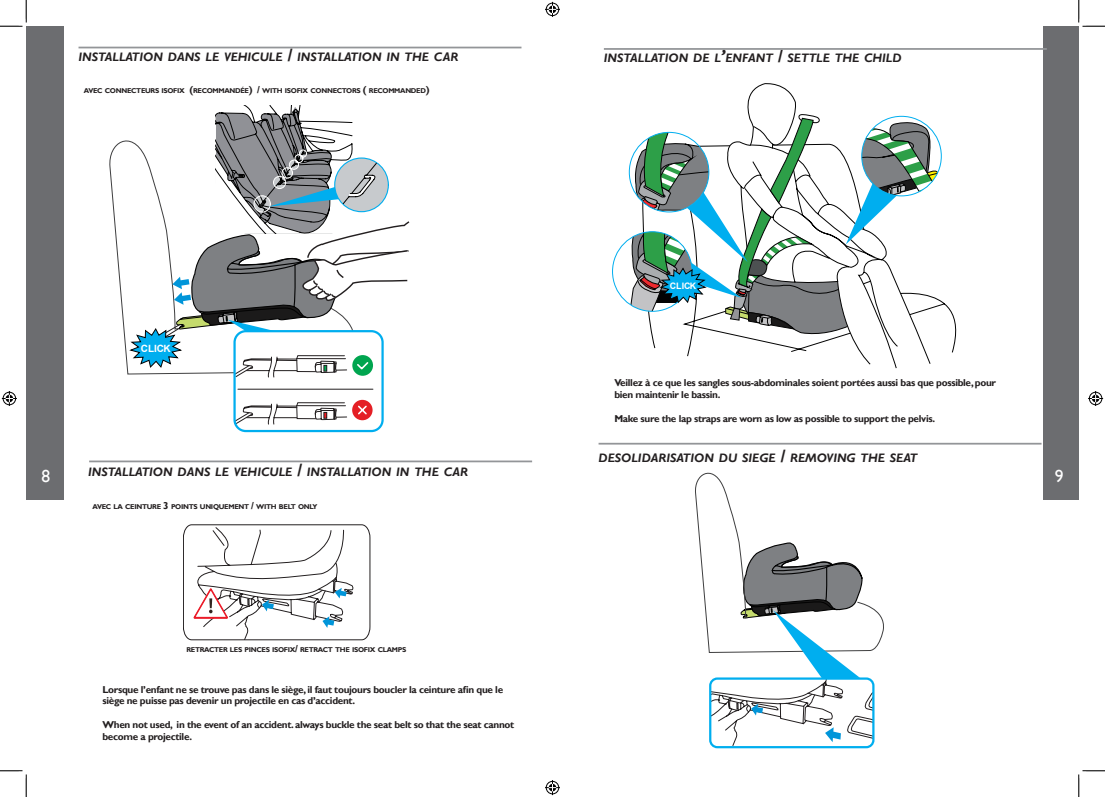
<style>
.page{position:relative;width:1105px;height:797px;background:#fff}
.page>*{position:absolute;margin:0;border:0;box-sizing:border-box;transform-origin:0 0}
.t1{font:17.5px "Gill Sans";color:#fff}
.titreint1{font:italic 700 12.25px "Gill Sans";color:#231f20}
.Intro{font:700 10px/11.9px "Gill Sans";letter-spacing:-.03em;color:#231f20}
.t2{font:700 10px "Arial";color:#fff}
.t3{font:700 8.88px "Arial";color:#fff}
.Intro-2{font:700 7px "Gill Sans";letter-spacing:-.045em;color:#231f20}
.s1{font-size:17.5px}
.s2{font-size:10px}
</style>
<div class="page">
<div style="left:26px;top:26px;width:37px;height:474px;background:#6c6d70"></div>
<div style="left:1043px;top:26px;width:36px;height:474px;background:#6c6d70"></div>
<hr style="left:79px;top:47px;width:442px;height:1px;background:#939598">
<hr style="left:89px;top:460px;width:443px;height:2px;background:#939598">
<svg style="left:183px;top:524px;width:187px;height:116px"></svg>
<svg style="left:109px;top:140px;width:20px;height:234px"></svg>
<svg style="left:129px;top:105px;width:281px;height:326px"></svg>
<hr style="left:598px;top:443px;width:443px;height:1px;background:#939598">
<svg style="left:695px;top:472px;width:189px;height:181px"></svg>
<div style="left:709px;top:677px;width:165px;height:71px;border:2px solid #00aeef;border-radius:7px"></div>
<svg style="left:710px;top:543px;width:163px;height:204px"></svg>
<svg style="left:629px;top:118px;width:312px;height:250px"></svg>
<hr style="left:604px;top:48px;width:443px;height:2px;background:#939598">
<svg style="left:0;top:0;width:27px;height:27px"></svg>
<svg style="left:0;top:770px;width:27px;height:27px"></svg>
<svg style="left:1078px;top:0;width:27px;height:27px"></svg>
<svg style="left:1078px;top:770px;width:27px;height:27px"></svg>
<svg style="left:545px;top:2px;width:15px;height:15px"></svg>
<svg style="left:545px;top:780px;width:15px;height:15px"></svg>
<svg style="left:2px;top:391px;width:15px;height:15px"></svg>
<svg style="left:1088px;top:391px;width:15px;height:15px"></svg>
<p class="titreint1" style="left:79px;top:50px;width:381px">INSTALLATION DANS LE VEHICULE <span class="s1">/</span> INSTALLATION IN THE CAR</p>
<p class="Intro-2" style="left:84px;top:87px;width:347px">AVEC CONNECTEURS ISOFIX <span class="s2">(</span>RECOMMANDÉE<span class="s2">) /</span> WITH ISOFIX CONNECTORS <span class="s2">(</span> RECOMMANDED<span class="s2">)</span></p>
<p class="t2" style="left:141px;top:341px;width:31px">CLICK</p>
<p class="titreint1" style="left:604px;top:51px;width:299px">INSTALLATION DE L<span class="s1">’</span>ENFANT <span class="s1">/</span> SETTLE THE CHILD</p>
<p class="t3" style="left:670px;top:279px;width:28px">CLICK</p>
<p class="Intro" style="left:614px;top:376px;width:383px">Veillez à ce que les sangles sous-abdominales soient portées aussi bas que possible, pour bien maintenir le bassin.</p>
<p class="Intro" style="left:614px;top:412px;width:322px">Make sure the lap straps are worn as low as possible to support the pelvis.</p>
<p class="titreint1" style="left:598px;top:450px;width:320px">DESOLIDARISATION DU SIEGE <span class="s1">/</span> REMOVING THE SEAT</p>
<p class="titreint1" style="left:88px;top:464px;width:381px">INSTALLATION DANS LE VEHICULE <span class="s1">/</span> INSTALLATION IN THE CAR</p>
<p class="t1" style="left:41px;top:466px;width:10px">8</p>
<p class="t1" style="left:1055px;top:466px;width:10px">9</p>
<p class="Intro-2" style="left:92px;top:502px;width:227px">AVEC LA CEINTURE <span class="s2">3</span> POINTS UNIQUEMENT <span class="s2">/</span> WITH BELT ONLY</p>
<p class="Intro-2" style="left:186px;top:645px;width:221px">RETRACTER LES PINCES ISOFIX<span class="s2">/</span> RETRACT THE ISOFIX CLAMPS</p>
<p class="Intro" style="left:102px;top:683px;width:402px">Lorsque l’enfant ne se trouve pas dans le siège, il faut toujours boucler la ceinture afin que le siège ne puisse pas devenir un projectile en cas d’accident.</p>
<p class="Intro" style="left:102px;top:718px;width:413px">When not used, in the event of an accident. always buckle the seat belt so that the seat cannot become a projectile.</p>
</div>
